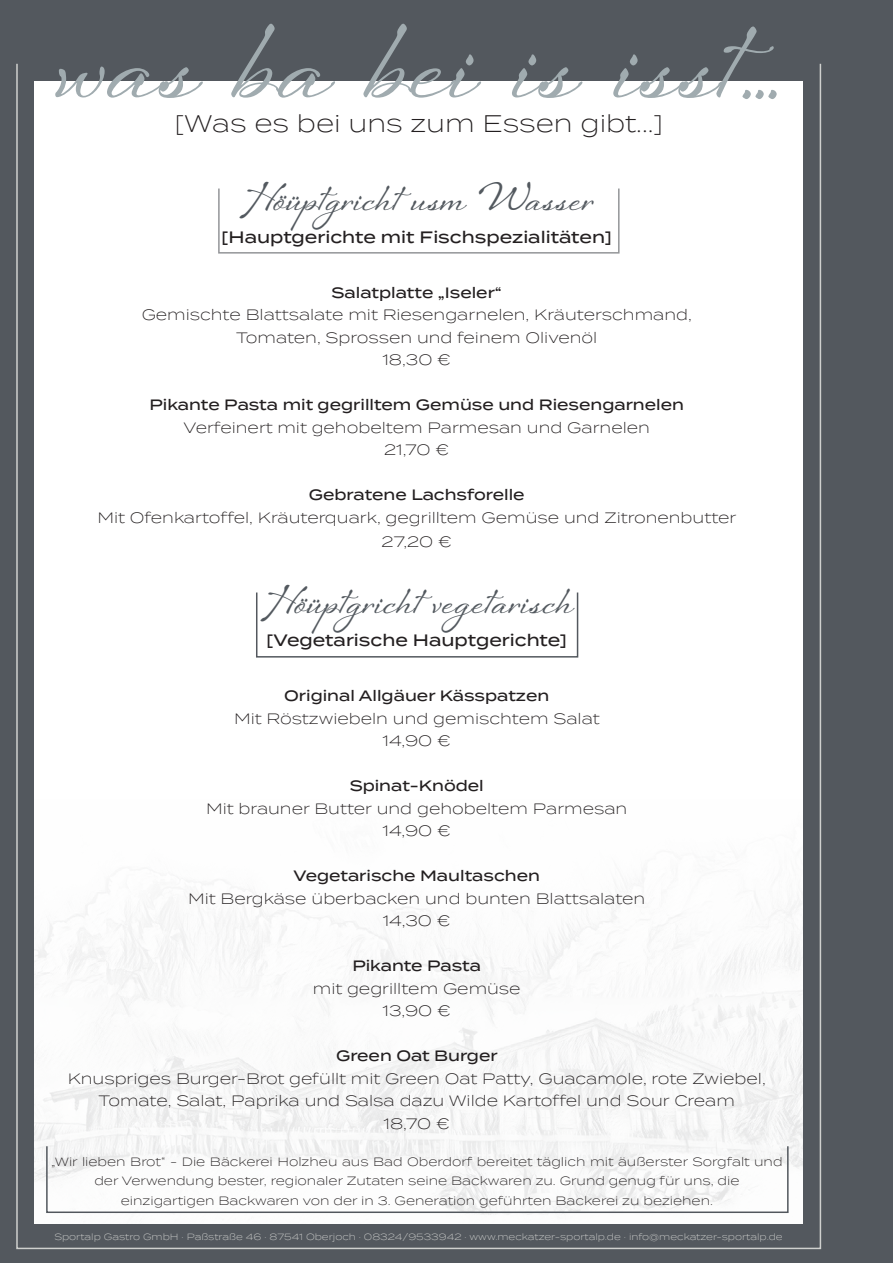
<style>
.page{position:relative;width:893px;height:1263px;background:#fff}
.page>*{position:absolute;margin:0;border:0;box-sizing:border-box;transform-origin:0 0}
.t1{font:700 112.5px "Sheila";letter-spacing:.025em;color:#a0abaf}
.t2{font:700 37.5px "Sheila";letter-spacing:.025em;color:#53595f}
.t3{font:300 24px "Termina";color:#231f20}
.t4{font:500 16.5px "Termina";color:#231f20}
.t5{font:300 15px/22.5px "Termina";color:#231f20;text-align:center}
.t6{font:500 15px "Termina";color:#231f20}
.t7{font:300 12px/19.5px "Termina";color:#231f20;text-align:center}
.t8{font:300 9px "Termina";color:#cfd0ce}
</style>
<div class="page">
<img style="left:34px;top:792px;width:770px;height:433px">
<div style="left:0;top:0;width:893px;height:81px;background:#53585e"></div>
<div style="left:0;top:1225px;width:884px;height:38px;background:#53585e"></div>
<div style="left:804px;top:0;width:89px;height:1263px;background:#53585e"></div>
<div style="left:0;top:0;width:34px;height:1263px;background:#53585e"></div>
<div style="left:218px;top:188px;width:402px;height:66px;border:2px solid #939598"></div>
<div style="left:256px;top:592px;width:322px;height:65px;border:2px solid #53585e"></div>
<div style="left:46px;top:1145px;width:743px;height:68px;border:2px solid #52575d"></div>
<h1 class="t1" style="left:60px;top:-8px;width:722px">was ba bei is isst…</h1>
<h3 class="t3" style="left:174px;top:107px;width:491px">[Was es bei uns zum Essen gibt...]</h3>
<h2 class="t2" style="left:239px;top:175px;width:356px">Höüptgricht usm Wasser</h2>
<p class="t4" style="left:221px;top:225px;width:392px">[Hauptgerichte mit Fischspezialitäten]</p>
<p class="t6" style="left:332px;top:281px;width:172px">Salatplatte „Iseler“</p>
<p class="t5" style="left:142px;top:303px;width:551px">Gemischte Blattsalate mit Riesengarnelen, Kräuterschmand,<br>Tomaten, Sprossen und feinem Olivenöl<br>18,30 €</p>
<p class="t6" style="left:149px;top:394px;width:536px">Pikante Pasta mit gegrilltem Gemüse und Riesengarnelen</p>
<p class="t5" style="left:184px;top:415px;width:468px">Verfeinert mit gehobeltem Parmesan und Garnelen<br>21,70 €</p>
<p class="t6" style="left:309px;top:484px;width:217px">Gebratene Lachsforelle</p>
<p class="t5" style="left:97px;top:505px;width:641px;line-height:24px">Mit Ofenkartoffel, Kräuterquark, gegrilltem Gemüse und Zitronenbutter<br>27,20 €</p>
<h2 class="t2" style="left:260px;top:578px;width:314px">Höüptgricht vegetarisch</h2>
<p class="t4" style="left:266px;top:628px;width:302px">[Vegetarische Hauptgerichte]</p>
<p class="t6" style="left:284px;top:685px;width:267px">Original Allgäuer Kässpatzen</p>
<p class="t5" style="left:234px;top:706px;width:367px">Mit Röstzwiebeln und gemischtem Salat<br>14,90 €</p>
<p class="t6" style="left:350px;top:775px;width:136px">Spinat-Knödel</p>
<p class="t5" style="left:206px;top:796px;width:423px">Mit brauner Butter und gehobeltem Parmesan<br>14,90 €</p>
<p class="t6" style="left:293px;top:865px;width:248px">Vegetarische Maultaschen</p>
<p class="t5" style="left:188px;top:886px;width:459px">Mit Bergkäse überbacken und bunten Blattsalaten<br>14,30 €</p>
<p class="t6" style="left:352px;top:955px;width:130px">Pikante Pasta</p>
<p class="t5" style="left:313px;top:976px;width:209px">mit gegrilltem Gemüse<br>13,90 €</p>
<p class="t6" style="left:336px;top:1045px;width:163px">Green Oat Burger</p>
<p class="t5" style="left:68px;top:1066px;width:699px">Knuspriges Burger-Brot gefüllt mit Green Oat Patty, Guacamole, rote Zwiebel,<br>Tomate, Salat, Paprika und Salsa dazu Wilde Kartoffel und Sour Cream<br>18,70 €</p>
<p class="t7" style="left:51px;top:1151px;width:733px">„Wir lieben Brot“ - Die Bäckerei Holzheu aus Bad Oberdorf bereitet täglich mit äußerster Sorgfalt und der Verwendung bester, regionaler Zutaten seine Backwaren zu. Grund genug für uns, die einzigartigen Backwaren von der in 3. Generation geführten Backerei zu beziehen.</p>
<p class="t8" style="left:54px;top:1230px;width:730px">Sportalp Gastro GmbH · Paßstraße 46 · 87541 Oberjoch · 08324/9533942 · www.meckatzer-sportalp.de · info@meckatzer-sportalp.de</p>
</div>
